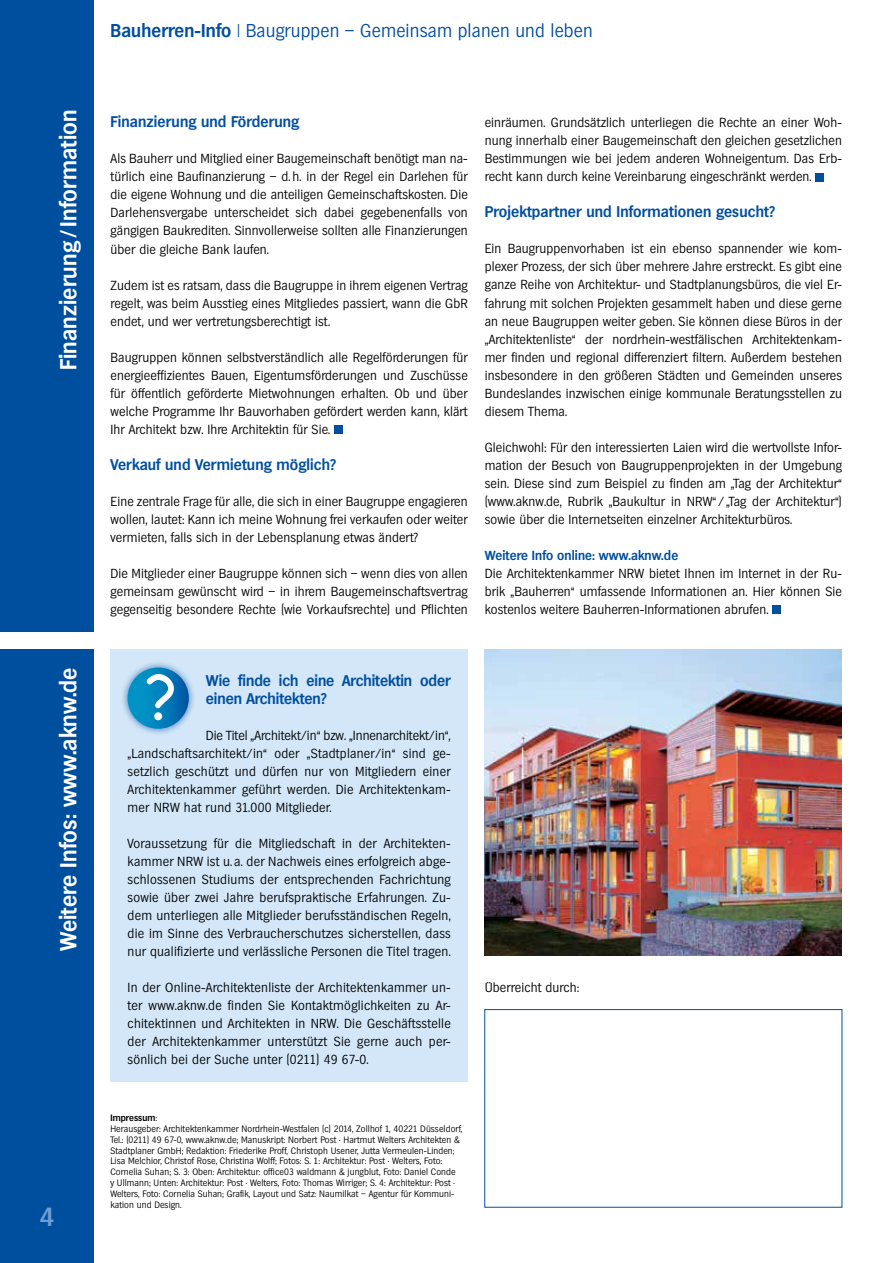
<style>
.page{position:relative;width:893px;height:1263px;background:#fff}
.page>*{position:absolute;margin:0;border:0;box-sizing:border-box;transform-origin:0 0}
.t1{font:600 25.5px "Hamburg TS";color:#6f9ed4}
.t2{font:600 22.5px "Hamburg TS";letter-spacing:.01em;color:#fff}
.t3{font:300 18px "Hamburg TS";letter-spacing:.01em;color:#004e9e}
.t4{font:600 15px/18px "Hamburg TS";letter-spacing:.01em;color:#004e9e}
.t5{font:300 12.75px/18px "Hamburg TS";letter-spacing:.01em;color:#000;text-align:justify}
.t6{font:600 12.75px "Hamburg TS";letter-spacing:.01em;color:#004e9e}
.t7{font:300 9px/10.8px "Hamburg TS";letter-spacing:.01em;color:#000}
.s1{font-weight:600}
</style>
<div class="page">
<div style="left:0;top:649px;width:94px;height:614px;background:#004e9e"></div>
<div style="left:0;top:0;width:94px;height:631px;background:#004e9e"></div>
<div style="left:484px;top:1009px;width:358px;height:198px;background:#fff;border:1px solid #004e9e"></div>
<div style="left:111px;top:649px;width:357px;height:432px;background:#d3e7f8"></div>
<div style="left:120px;top:660px;width:77px;height:76px;background:#004e9e;opacity:.75"></div>
<svg style="left:128px;top:667px;width:61px;height:62px"></svg>
<svg style="left:147px;top:674px;width:27px;height:34px"></svg>
<div style="left:334px;top:425px;width:9px;height:8px;background:#004e9e"></div>
<img style="left:485px;top:649px;width:357px;height:306px">
<div style="left:816px;top:173px;width:8px;height:8px;background:#004e9e"></div>
<div style="left:772px;top:605px;width:9px;height:8px;background:#004e9e"></div>
<h2 class="t2" style="left:55px;top:370px;width:262px;rotate:-90deg">Finanzierung/Information</h2>
<h2 class="t2" style="left:55px;top:951px;width:285px;rotate:-90deg">Weitere Infos: www.aknw.de</h2>
<h1 class="t1" style="left:40px;top:1202px;width:16px">4</h1>
<h3 class="t3" style="left:111px;top:20px;width:484px"><span class="s1">Bauherren-Info</span> | Baugruppen – Gemeinsam planen und leben</h3>
<p class="t4" style="left:111px;top:113px;width:190px">Finanzierung und Förderung</p>
<p class="t5" style="left:111px;top:150px;width:359px">Als Bauherr und Mitglied einer Baugemeinschaft benötigt man na&shy;türlich eine Baufinanzierung – d. h. in der Regel ein Darlehen für die eigene Wohnung und die anteiligen Gemeinschaftskosten. Die Darlehensvergabe unterscheidet sich dabei gegebenenfalls von gängigen Baukrediten. Sinnvollerweise sollten alle Finanzierungen über die gleiche Bank laufen.</p>
<p class="t5" style="left:111px;top:276px;width:359px">Zudem ist es ratsam, dass die Baugruppe in ihrem eigenen Vertrag regelt, was beim Ausstieg eines Mitgliedes passiert, wann die GbR endet, und wer vertretungsberechtigt ist.</p>
<p class="t5" style="left:111px;top:348px;width:359px">Baugruppen können selbstverständlich alle Regelförderungen für energieeffizientes Bauen, Eigentumsförderungen und Zuschüsse für öffentlich geförderte Mietwohnungen erhalten. Ob und über welche Programme Ihr Bauvorhaben gefördert werden kann, klärt Ihr Architekt bzw. Ihre Architektin für Sie.</p>
<p class="t4" style="left:111px;top:455px;width:227px">Verkauf und Vermietung möglich?</p>
<p class="t5" style="left:111px;top:492px;width:359px">Eine zentrale Frage für alle, die sich in einer Baugruppe engagieren wollen, lautet: Kann ich meine Wohnung frei verkaufen oder weiter vermieten, falls sich in der Lebensplanung etwas ändert?</p>
<p class="t5" style="left:111px;top:564px;width:359px">Die Mitglieder einer Baugruppe können sich – wenn dies von allen gemeinsam gewünscht wird – in ihrem Baugemeinschaftsvertrag gegenseitig besondere Rechte (wie Vorkaufsrechte) und Pflichten</p>
<p class="t5" style="left:485px;top:114px;width:359px">einräumen. Grundsätzlich unterliegen die Rechte an einer Woh&shy;nung innerhalb einer Baugemeinschaft den gleichen gesetzlichen Bestimmungen wie bei jedem anderen Wohneigentum. Das Erb&shy;recht kann durch keine Vereinbarung eingeschränkt werden.</p>
<p class="t4" style="left:485px;top:203px;width:292px">Projektpartner und Informationen gesucht?</p>
<p class="t5" style="left:485px;top:240px;width:359px">Ein Baugruppenvorhaben ist ein ebenso spannender wie kom&shy;plexer Prozess, der sich über mehrere Jahre erstreckt. Es gibt eine ganze Reihe von Architektur- und Stadtplanungsbüros, die viel Er&shy;fahrung mit solchen Projekten gesammelt haben und diese gerne an neue Baugruppen weiter geben. Sie können diese Büros in der „Architektenliste“ der nordrhein-westfälischen Architektenkam&shy;mer finden und regional differenziert filtern. Außerdem bestehen insbesondere in den größeren Städten und Gemeinden unseres Bundeslandes inzwischen einige kommunale Beratungsstellen zu diesem Thema.</p>
<p class="t5" style="left:485px;top:438px;width:359px">Gleichwohl: Für den interessierten Laien wird die wertvollste Infor&shy;mation der Besuch von Baugruppenprojekten in der Umgebung sein. Diese sind zum Beispiel zu finden am „Tag der Architektur“ (www.aknw.de, Rubrik „Baukultur in NRW“ / „Tag der Architektur“) sowie über die Internetseiten einzelner Architekturbüros.</p>
<p class="t6" style="left:485px;top:548px;width:195px">Weitere Info online: www.aknw.de</p>
<p class="t5" style="left:485px;top:564px;width:359px">Die Architektenkammer NRW bietet Ihnen im Internet in der Ru&shy;brik „Bauherren“ umfassende Informationen an. Hier können Sie kostenlos weitere Bauherren-Informationen abrufen.</p>
<p class="t4" style="left:206px;top:671px;width:246px">Wie finde ich eine Architektin oder einen Architekten?</p>
<p class="t5" style="left:128px;top:726px;width:325px;text-indent:78px">Die Titel „Architekt/in“ bzw. „Innenarchitekt/in“, „Landschaftsarchitekt/in“ oder „Stadtplaner/in“ sind ge&shy;setzlich geschützt und dürfen nur von Mitgliedern einer Architektenkammer geführt werden. Die Architektenkam&shy;mer NRW hat rund 31.000 Mitglieder.</p>
<p class="t5" style="left:128px;top:834px;width:325px">Voraussetzung für die Mitgliedschaft in der Architekten&shy;kammer NRW ist u. a. der Nachweis eines erfolgreich abge&shy;schlossenen Studiums der entsprechenden Fachrichtung sowie über zwei Jahre berufspraktische Erfahrungen. Zu&shy;dem unterliegen alle Mitglieder berufsständischen Regeln, die im Sinne des Verbraucherschutzes sicherstellen, dass nur qualifizierte und verlässliche Personen die Titel tragen.</p>
<p class="t5" style="left:128px;top:978px;width:325px">In der Online-Architektenliste der Architektenkammer un&shy;ter www.aknw.de finden Sie Kontaktmöglichkeiten zu Ar&shy;chitektinnen und Architekten in NRW. Die Geschäftsstelle der Architektenkammer unterstützt Sie gerne auch per&shy;sönlich bei der Suche unter (0211) 49 67-0.</p>
<p class="t7" style="left:110px;top:1112px;width:354px"><span class="s1">Impressum</span>:<br>Herausgeber: Architektenkammer Nordrhein-Westfalen (c) 2014, Zollhof 1, 40221 Düsseldorf, Tel.: (0211) 49 67-0, www.aknw.de; Manuskript: Norbert Post • Hartmut Welters Architekten &amp; Stadtplaner GmbH; Redaktion: Friederike Proff, Christoph Usener, Jutta Vermeulen-Linden; Lisa Melchior, Christof Rose, Christina Wolff; Fotos: S. 1: Architektur: Post • Welters, Foto:<br>Cornelia Suhan; S. 3: Oben: Architektur: office03 waldmann &amp; jungblut, Foto: Daniel Conde<br>y Ullmann; Unten: Architektur: Post • Welters, Foto: Thomas Wirriger; S. 4: Architektur: Post • Welters, Foto: Cornelia Suhan; Grafik, Layout und Satz: Naumilkat – Agentur für Kommuni&shy;kation und Design.</p>
<p class="t5" style="left:485px;top:978px;width:96px">Überreicht durch:</p>
</div>
